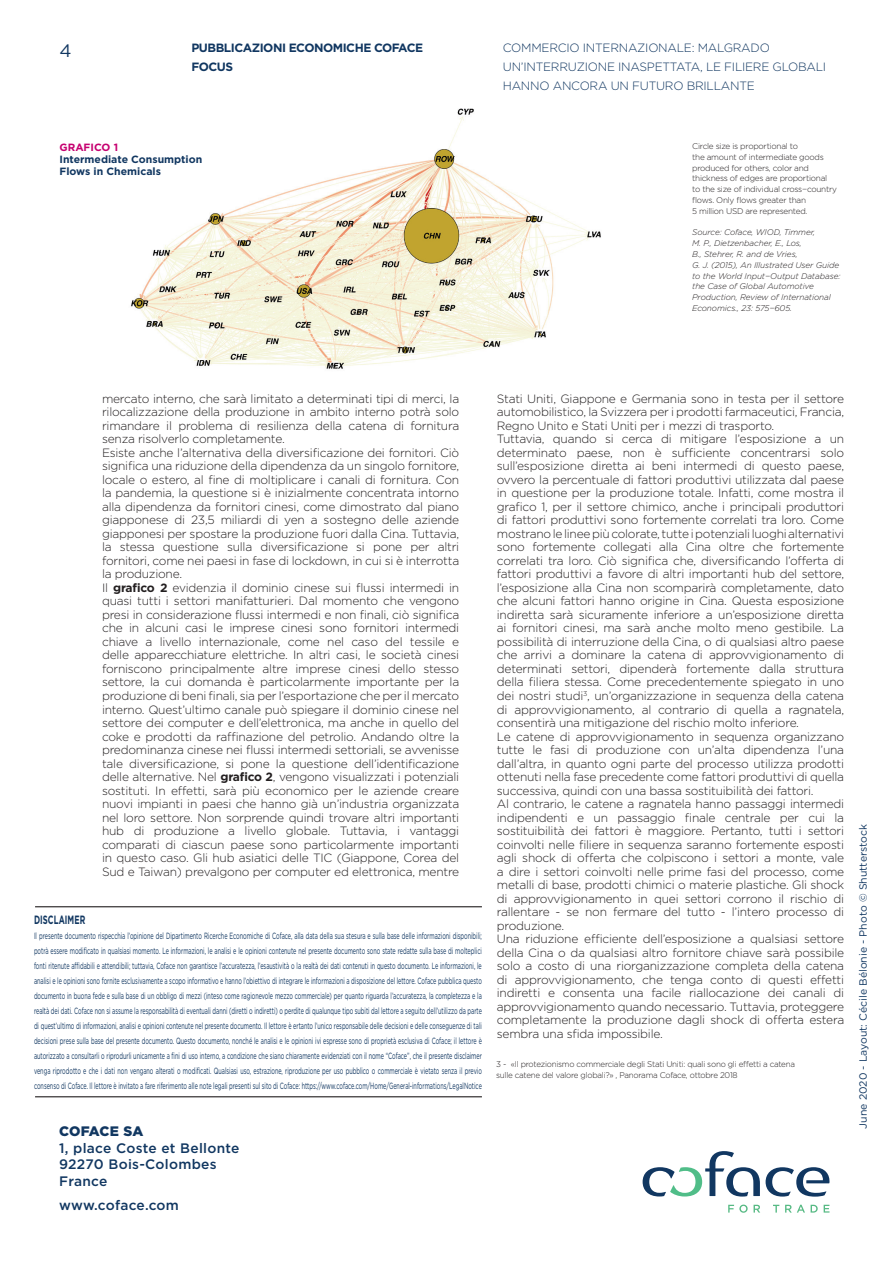
<style>
.page{position:relative;width:893px;height:1263px;background:#fff}
.page>*{position:absolute;margin:0;border:0;box-sizing:border-box;transform-origin:0 0}
.t1{font:18px "Gotham";color:#113761}
.t2{font:500 13.8px "Gotham";letter-spacing:.02em;color:#113761}
.t3{font:900 13.8px "Gotham";color:#113761}
.t4{font:300 12px/13.5px "Gotham";letter-spacing:-.02em;color:#231f20;text-align:justify}
.t5{font:300 12px/18.8px "Gotham";letter-spacing:-.02em;color:#113761}
.t6{font:700 12px "Gotham";letter-spacing:-.04em;color:#113761}
.t7{font:700 12px "Gotham";letter-spacing:.01em;color:#113761;scale:.65 1}
.t8{font:10.5px "Gotham";color:#113761}
.t9{font:700 10.5px "Gotham";color:#113761}
.t10{font:700 10.5px "Gotham";color:#c60170}
.t11{font:9px/15px "Gotham";color:#113761;text-align:justify;scale:.61 1}
.t12{font:300 8.25px/10.8px "Gotham";letter-spacing:-.03em;color:#231f20}
.t13{font:italic 300 8.25px/10.8px "Gotham";letter-spacing:-.01em;color:#231f20}
.s1{font-weight:700}
</style>
<div class="page">
<svg style="left:728px;top:1204px;width:20px;height:9px"></svg>
<svg style="left:754px;top:1205px;width:6px;height:7px"></svg>
<svg style="left:773px;top:1205px;width:6px;height:7px"></svg>
<svg style="left:785px;top:1205px;width:20px;height:7px"></svg>
<svg style="left:811px;top:1205px;width:7px;height:7px"></svg>
<svg style="left:824px;top:1205px;width:5px;height:7px"></svg>
<svg style="left:766px;top:1167px;width:64px;height:29px"></svg>
<svg style="left:643px;top:1151px;width:117px;height:45px"></svg>
<hr style="left:35px;top:906px;width:447px;height:1px;background:#231f20">
<hr style="left:35px;top:1096px;width:447px;height:1px;background:#231f20">
<img style="left:131px;top:108px;width:470px;height:261px">
<p class="t1" style="left:60px;top:39px;width:14px">4</p>
<p class="t6" style="left:191px;top:40px;width:233px">PUBBLICAZIONI ECONOMICHE COFACE</p>
<p class="t6" style="left:191px;top:59px;width:43px">FOCUS</p>
<p class="t5" style="left:503px;top:38px;width:325px">COMMERCIO INTERNAZIONALE: MALGRADO<br>UN’INTERRUZIONE INASPETTATA, LE FILIERE GLOBALI<br>HANNO ANCORA UN FUTURO BRILLANTE</p>
<p class="t10" style="left:60px;top:140px;width:60px">GRAFICO 1</p>
<p class="t9" style="left:60px;top:152px;width:144px">Intermediate Consumption</p>
<p class="t9" style="left:60px;top:164px;width:103px">Flows in Chemicals</p>
<p class="t12" style="left:692px;top:141px;width:146px">Circle size is proportional to<br>the amount of intermediate goods produced for others, color and thickness of edges are proportional to the size of individual cross−country flows. Only flows greater than</p>
<p class="t12" style="left:692px;top:205px;width:117px">5 million USD are represented.</p>
<p class="t13" style="left:692px;top:227px;width:124px">Source: Coface, WIOD, Timmer,<br>M. P., Dietzenbacher, E., Los,</p>
<p class="t13" style="left:692px;top:249px;width:107px">B., Stehrer, R. and de Vries,</p>
<p class="t13" style="left:692px;top:259px;width:150px">G. J. (2015), An Illustrated User Guide to the World Input−Output Database: the Case of Global Automotive Production, Review of International Economics., 23: 575−605.</p>
<p class="t4" style="left:102px;top:392px;width:359px">mercato interno, che sarà limitato a determinati tipi di merci, la rilocalizzazione della produzione in ambito interno potrà solo rimandare il problema di resilienza della catena di fornitura senza risolverlo completamente.</p>
<p class="t4" style="left:102px;top:446px;width:359px">Esiste anche l’alternativa della diversificazione dei fornitori. Ciò significa una riduzione della dipendenza da un singolo fornitore, locale o estero, al fine di moltiplicare i canali di fornitura. Con la pandemia, la questione si è inizialmente concentrata intorno alla dipendenza da fornitori cinesi, come dimostrato dal piano giapponese di 23,5 miliardi di yen a sostegno delle aziende giapponesi per spostare la produzione fuori dalla Cina. Tuttavia, la stessa questione sulla diversificazione si pone per altri fornitori, come nei paesi in fase di lockdown, in cui si è interrotta la produzione.</p>
<p class="t4" style="left:102px;top:581px;width:359px">Il <span class="s1">grafico 2</span> evidenzia il dominio cinese sui flussi intermedi in quasi tutti i settori manifatturieri. Dal momento che vengono presi in considerazione flussi intermedi e non finali, ciò significa che in alcuni casi le imprese cinesi sono fornitori intermedi chiave a livello internazionale, come nel caso del tessile e delle apparecchiature elettriche. In altri casi, le società cinesi forniscono principalmente altre imprese cinesi dello stesso settore, la cui domanda è particolarmente importante per la produzione di beni finali, sia per l’esportazione che per il mercato interno. Quest’ultimo canale può spiegare il dominio cinese nel settore dei computer e dell’elettronica, ma anche in quello del coke e prodotti da raffinazione del petrolio. Andando oltre la predominanza cinese nei flussi intermedi settoriali, se avvenisse tale diversificazione, si pone la questione dell’identificazione delle alternative. Nel <span class="s1">grafico 2</span>, vengono visualizzati i potenziali sostituti. In effetti, sarà più economico per le aziende creare nuovi impianti in paesi che hanno già un’industria organizzata nel loro settore. Non sorprende quindi trovare altri importanti hub di produzione a livello globale. Tuttavia, i vantaggi comparati di ciascun paese sono particolarmente importanti in questo caso. Gli hub asiatici delle TIC (Giappone, Corea del Sud e Taiwan) prevalgono per computer ed elettronica, mentre</p>
<p class="t7" style="left:34px;top:912px;width:81px">DISCLAIMER</p>
<p class="t11" style="left:34px;top:928px;width:736px">Il presente documento rispecchia l’opinione del Dipartimento Ricerche Economiche di Coface, alla data della sua stesura e sulla base delle informazioni disponibili; potrà essere modificato in qualsiasi momento. Le informazioni, le analisi e le opinioni contenute nel presente documento sono state redatte sulla base di molteplici fonti ritenute affidabili e attendibili; tuttavia, Coface non garantisce l’accuratezza, l’esaustività o la realtà dei dati contenuti in questo documento. Le informazioni, le analisi e le opinioni sono fornite esclusivamente a scopo informativo e hanno l’obiettivo di integrare le informazioni a disposizione del lettore. Coface pubblica questo documento in buona fede e sulla base di un obbligo di mezzi (inteso come ragionevole mezzo commerciale) per quanto riguarda l’accuratezza, la completezza e la realtà dei dati. Coface non si assume la responsabilità di eventuali danni (diretti o indiretti) o perdite di qualunque tipo subiti dal lettore a seguito dell’utilizzo da parte di quest’ultimo di informazioni, analisi e opinioni contenute nel presente documento. Il lettore è ertanto l’unico responsabile delle decisioni e delle conseguenze di tali decisioni prese sulla base del presente documento. Questo documento, nonché le analisi e le opinioni ivi espresse sono di proprietà esclusiva di Coface; il lettore è autorizzato a consultarli o riprodurli unicamente a fini di uso interno, a condizione che siano chiaramente evidenziati con il nome “Coface”, che il presente disclaimer venga riprodotto e che i dati non vengano alterati o modificati. Qualsiasi uso, estrazione, riproduzione per uso pubblico o commerciale è vietato senza il previo consenso di Coface. Il lettore è invitato a fare riferimento alle note legali presenti sul sito di Coface: https://www.coface.com/Home/General-informations/LegalNotice</p>
<p class="t3" style="left:59px;top:1123px;width:86px">COFACE SA</p>
<p class="t2" style="left:59px;top:1139px;width:182px">1, place Coste et Bellonte</p>
<p class="t2" style="left:59px;top:1155px;width:159px">92270 Bois-Colombes</p>
<p class="t2" style="left:59px;top:1172px;width:50px">France</p>
<p class="t2" style="left:59px;top:1196px;width:121px">www.coface.com</p>
<p class="t4" style="left:497px;top:392px;width:349px">Stati Uniti, Giappone e Germania sono in testa per il settore automobilistico, la Svizzera per i prodotti farmaceutici, Francia, Regno Unito e Stati Uniti per i mezzi di trasporto.</p>
<p class="t4" style="left:497px;top:432px;width:349px">Tuttavia, quando si cerca di mitigare l’esposizione a un determinato paese, non è sufficiente concentrarsi solo sull’esposizione diretta ai beni intermedi di questo paese, ovvero la percentuale di fattori produttivi utilizzata dal paese in questione per la produzione totale. Infatti, come mostra il grafico 1, per il settore chimico, anche i principali produttori di fattori produttivi sono fortemente correlati tra loro. Come mostrano le linee più colorate, tutte i potenziali luoghi alternativi sono fortemente collegati alla Cina oltre che fortemente correlati tra loro. Ciò significa che, diversificando l’offerta di fattori produttivi a favore di altri importanti hub del settore, l’esposizione alla Cina non scomparirà completamente, dato che alcuni fattori hanno origine in Cina. Questa esposizione indiretta sarà sicuramente inferiore a un’esposizione diretta ai fornitori cinesi, ma sarà anche molto meno gestibile. La possibilità di interruzione della Cina, o di qualsiasi altro paese che arrivi a dominare la catena di approvvigionamento di determinati settori, dipenderà fortemente dalla struttura della filiera stessa. Come precedentemente spiegato in uno dei nostri studi<sup>3</sup>, un’organizzazione in sequenza della catena di approvvigionamento, al contrario di quella a ragnatela, consentirà una mitigazione del rischio molto inferiore.</p>
<p class="t4" style="left:497px;top:729px;width:349px">Le catene di approvvigionamento in sequenza organizzano tutte le fasi di produzione con un’alta dipendenza l’una dall’altra, in quanto ogni parte del processo utilizza prodotti ottenuti nella fase precedente come fattori produttivi di quella successiva, quindi con una bassa sostituibilità dei fattori.</p>
<p class="t4" style="left:497px;top:797px;width:349px">Al contrario, le catene a ragnatela hanno passaggi intermedi indipendenti e un passaggio finale centrale per cui la sostituibilità dei fattori è maggiore. Pertanto, tutti i settori coinvolti nelle filiere in sequenza saranno fortemente esposti agli shock di offerta che colpiscono i settori a monte, vale a dire i settori coinvolti nelle prime fasi del processo, come metalli di base, prodotti chimici o materie plastiche. Gli shock di approvvigionamento in quei settori corrono il rischio di rallentare - se non fermare del tutto - l’intero processo di produzione.</p>
<p class="t4" style="left:497px;top:932px;width:349px">Una riduzione efficiente dell’esposizione a qualsiasi settore della Cina o da qualsiasi altro fornitore chiave sarà possibile solo a costo di una riorganizzazione completa della catena di approvvigionamento, che tenga conto di questi effetti indiretti e consenta una facile riallocazione dei canali di approvvigionamento quando necessario. Tuttavia, proteggere completamente la produzione dagli shock di offerta estera sembra una sfida impossibile.</p>
<p class="t12" style="left:496px;top:1058px;width:300px">3 - «Il protezionismo commerciale degli Stati Uniti: quali sono gli effetti a catena sulle catene del valore globali?» , Panorama Coface, ottobre 2018</p>
<p class="t8" style="left:856px;top:1128px;width:306px;rotate:-90deg">June 2020 - Layout: Cécile Bélonie - Photo © Shutterstock</p>
</div>
